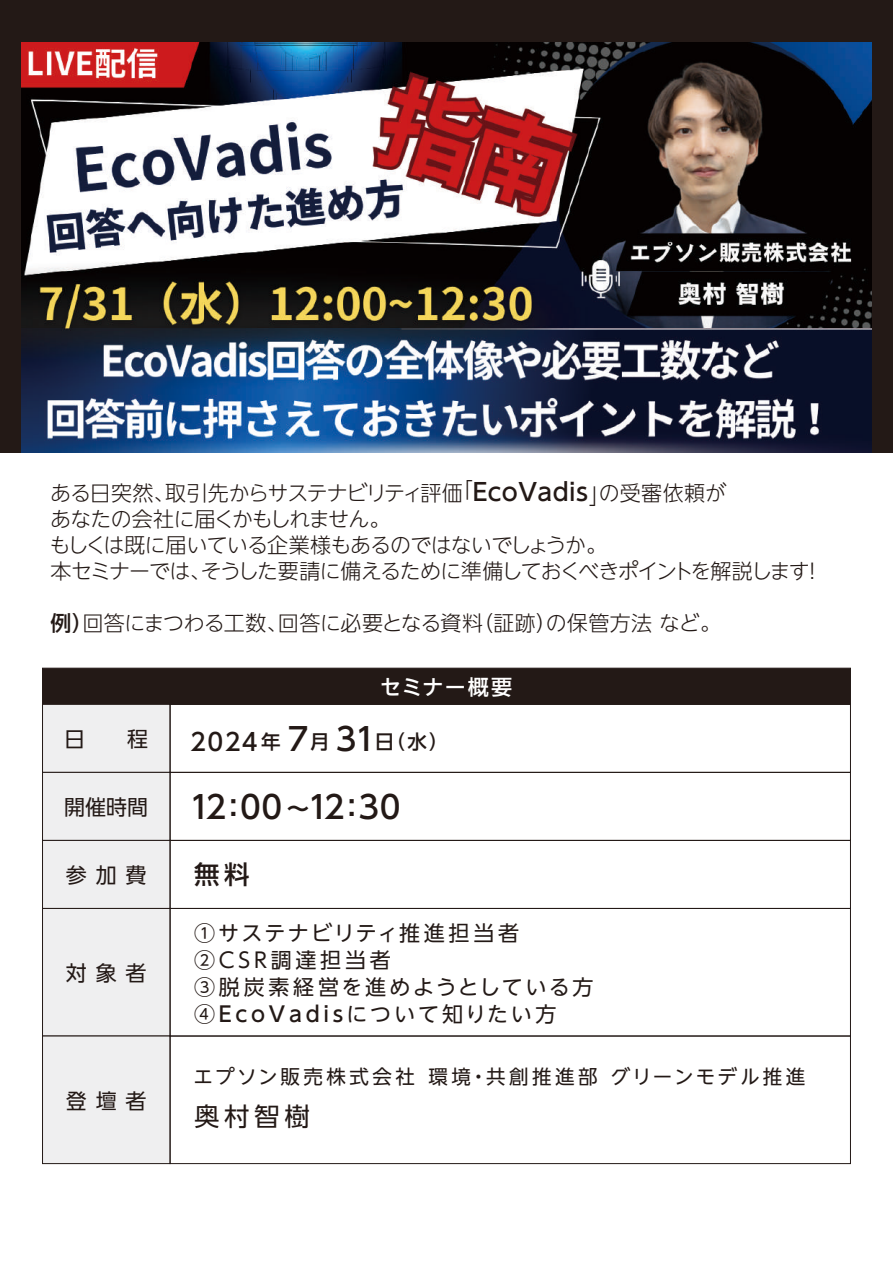
<style>
.page{position:relative;width:893px;height:1263px;background:#fff}
.page>*{position:absolute;margin:0;border:0;box-sizing:border-box;transform-origin:0 0}
.t1{font:500 31.5px "UD Shin Go NT Pr 6";letter-spacing:-.07em;color:#231916}
.t2{font:25.5px "UD Shin Go NT Pr 6";color:#231916}
.t3{font:500 25.5px "UD Shin Go NT Pr 6";color:#231916}
.t4{font:300 21px/26.1px "UD Shin Go NT Pr 6";letter-spacing:-.045em;color:#231916}
.t5{font:21px/27px "UD Shin Go NT Pr 6";letter-spacing:.145em;color:#231916}
.t6{font:300 21px "UD Shin Go NT Pr 6";letter-spacing:-.02em;color:#231916}
.t7{font:500 21px "UD Shin Go NT Pr 6";letter-spacing:.06em;color:#fff}
.t8{font:19.5px "UD Shin Go NT Pr 6";letter-spacing:.175em;color:#231916}
.t9{font:500 19.5px "UD Shin Go NT Pr 6";color:#231916}
.s1{font-weight:500;font-size:24px}
.s2{font-weight:500}
.s3{font-size:24px}
.s4{font-size:31.5px}
.s5{font-size:28.5px}
.s6{font-weight:700;font-size:22.5px}
</style>
<div class="page">
<div style="left:0;top:0;width:893px;height:452px;background:#231916"></div>
<img style="left:21px;top:43px;width:851px;height:409px">
<div style="left:42px;top:668px;width:809px;height:37px;background:#231916;border:1px solid #231916"></div>
<div style="left:42px;top:704px;width:128px;height:69px;background:#efeff0;border:1px solid #231916"></div>
<div style="left:170px;top:704px;width:681px;height:69px;border:1px solid #231916"></div>
<div style="left:42px;top:772px;width:128px;height:69px;background:#efeff0;border:1px solid #231916"></div>
<div style="left:170px;top:772px;width:681px;height:69px;border:1px solid #231916"></div>
<div style="left:42px;top:840px;width:128px;height:69px;background:#efeff0;border:1px solid #231916"></div>
<div style="left:170px;top:840px;width:681px;height:69px;border:1px solid #231916"></div>
<div style="left:42px;top:908px;width:128px;height:128px;background:#efeff0;border:1px solid #231916"></div>
<div style="left:170px;top:908px;width:681px;height:128px;border:1px solid #231916"></div>
<div style="left:42px;top:1036px;width:128px;height:128px;background:#efeff0;border:1px solid #231916"></div>
<div style="left:170px;top:1036px;width:681px;height:128px;border:1px solid #231916"></div>
<p class="t4" style="left:50px;top:479px;width:775px">ある日突然、取引先からサステナビリティ評価「<span class="s1">EcoVadis</span>」の受審依頼が<br>あなたの会社に届くかもしれません。<br>もしくは既に届いている企業様もあるのではないでしょうか。<br>本セミナーでは、そうした要請に備えるために準備しておくべきポイントを解説します！</p>
<p class="t6" style="left:51px;top:606px;width:672px"><span class="s2">例）</span>回答にまつわる工数、回答に必要となる資料（証跡）の保管方法 など。</p>
<p class="t7" style="left:380px;top:670px;width:134px">セミナー概要</p>
<p class="t5" style="left:64px;top:725px;width:85px">日　　程</p>
<p class="t9" style="left:190px;top:726px;width:260px"><span class="s3">2024</span>年 <span class="s4">7</span>月 <span class="s4">31</span>日（水）</p>
<p class="t5" style="left:64px;top:793px;width:85px">開催時間</p>
<h1 class="t1" style="left:190px;top:782px;width:213px">12<span class="s5">:</span>00 <span class="s6">～</span>12<span class="s5">:</span>30</h1>
<p class="t5" style="left:66px;top:861px;width:82px">参加費</p>
<p class="t5" style="left:66px;top:959px;width:82px">対象者</p>
<p class="t5" style="left:66px;top:1087px;width:82px">登壇者</p>
<p class="t3" style="left:194px;top:853px;width:57px">無料</p>
<p class="t5" style="left:194px;top:919px;width:401px">①サステナビリティ推進担当者<br>②CSR調達担当者<br>③脱炭素経営を進めようとしている方<br>④<span class="s2">EcoVadis</span>について知りたい方</p>
<p class="t8" style="left:193px;top:1060px;width:613px">エプソン販売株式会社 環境・共創推進部 グリーンモデル推進</p>
<p class="t2" style="left:194px;top:1095px;width:117px">奥村智樹</p>
</div>
